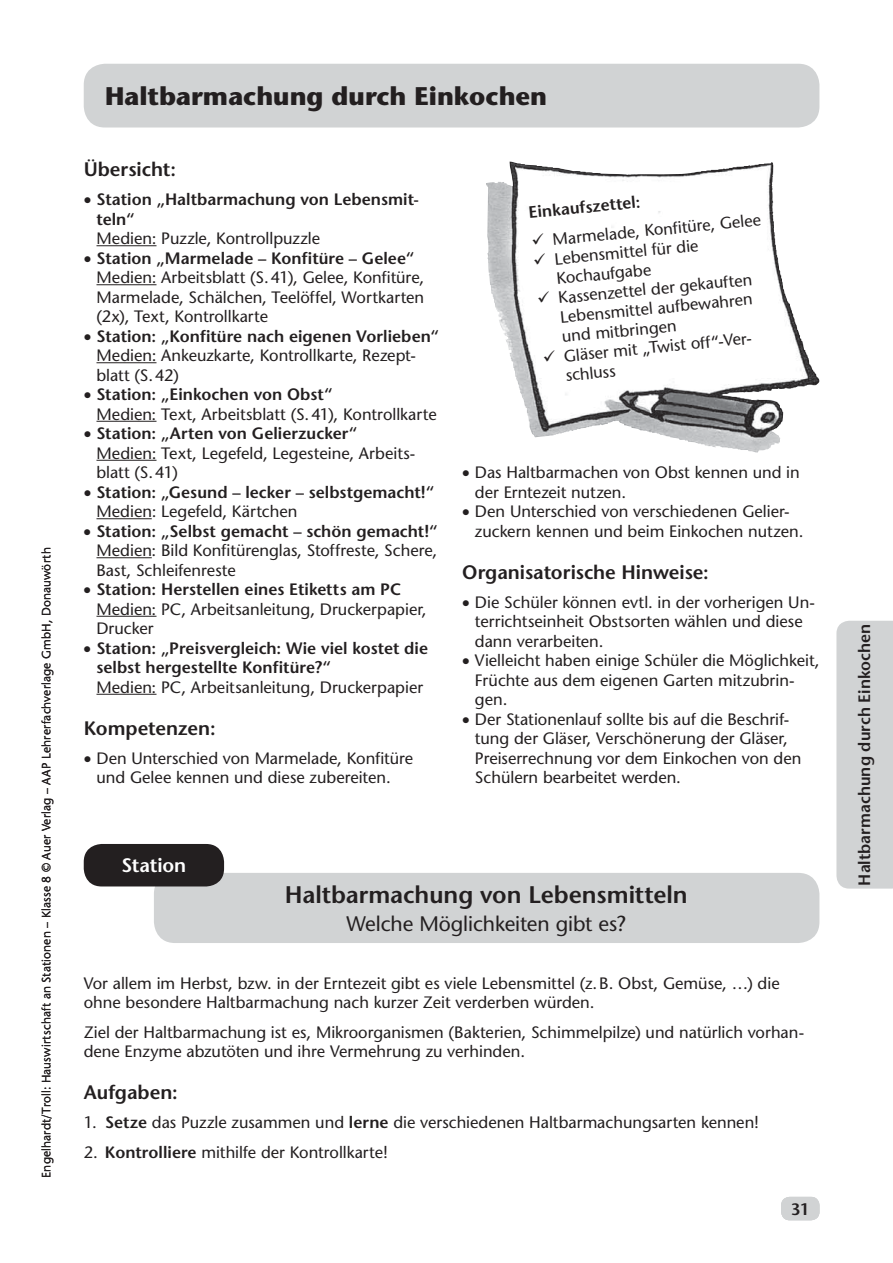
<style>
.page{position:relative;width:893px;height:1263px;background:#fff}
.page>*{position:absolute;margin:0;border:0;box-sizing:border-box;transform-origin:0 0}
.t1{font:700 25.5px "Stone Sans Std";color:#231f20}
.t2{font:600 24px "Stone Sans Std";color:#231f20}
.t3{font:500 21px "Stone Sans Std";letter-spacing:-.01em;color:#231f20}
.t4{font:600 19.5px "Stone Sans Std";letter-spacing:-.005em;color:#231f20}
.t5{font:600 19.5px "Stone Sans Std";color:#fff}
.t6{font:500 16.5px/19.5px "Stone Sans Std";color:#231f20}
.t7{font:600 16.5px/19.5px "Stone Sans Std";color:#231f20}
.t8{font:500 12px "Stone Sans Std";letter-spacing:.01em;color:#231f20}
.s1{font-weight:600}
.s2{font-weight:500}
</style>
<div class="page">
<div style="left:836px;top:621px;width:57px;height:268px;background:#d1d3d4"></div>
<div style="left:781px;top:1197px;width:38px;height:23px;background:#d1d3d4;border-radius:9px"></div>
<hr style="left:96px;top:245px;width:60px;height:1px;background:#231f20">
<hr style="left:96px;top:284px;width:60px;height:1px;background:#231f20">
<hr style="left:96px;top:362px;width:60px;height:1px;background:#231f20">
<hr style="left:96px;top:421px;width:60px;height:1px;background:#231f20">
<hr style="left:96px;top:460px;width:60px;height:1px;background:#231f20">
<hr style="left:96px;top:518px;width:56px;height:1px;background:#231f20">
<hr style="left:96px;top:557px;width:56px;height:1px;background:#231f20">
<hr style="left:96px;top:616px;width:60px;height:1px;background:#231f20">
<hr style="left:96px;top:694px;width:60px;height:1px;background:#231f20">
<div style="left:84px;top:64px;width:735px;height:64px;background:#d1d3d4;border-radius:21px"></div>
<img style="left:486px;top:182px;width:297px;height:271px">
<div style="left:154px;top:873px;width:665px;height:70px;background:#d1d3d4;border-radius:21px"></div>
<div style="left:84px;top:844px;width:140px;height:42px;background:#231f20;border-radius:18px"></div>
<svg style="left:532px;top:233px;width:12px;height:12px"></svg>
<svg style="left:534px;top:253px;width:12px;height:12px"></svg>
<svg style="left:538px;top:292px;width:12px;height:11px"></svg>
<svg style="left:543px;top:350px;width:12px;height:12px"></svg>
<p class="t8" style="left:41px;top:1178px;width:632px;rotate:-90deg">Engelhardt/Troll: Hauswirtschaft an Stationen – Klasse 8 © Auer Verlag – AAP Lehrerfachverlage GmbH, Donauwörth</p>
<h1 class="t1" style="left:105px;top:85px;width:444px">Haltbarmachung durch Einkochen</h1>
<p class="t4" style="left:84px;top:161px;width:94px">Übersicht:</p>
<p class="t7" style="left:96px;top:191px;width:324px;text-indent:-13px">• Station „Haltbarmachung von Lebensmit&shy;teln“</p>
<p class="t6" style="left:96px;top:230px;width:225px">Medien: Puzzle, Kontrollpuzzle</p>
<p class="t6" style="left:96px;top:249px;width:329px;text-indent:-13px">• <span class="s1">Station „Marmelade – Konfitüre – Gelee“ </span>Medien: Arbeitsblatt (S. 41), Gelee, Konfitüre, Marmelade, Schälchen, Teelöffel, Wortkarten (2x), Text, Kontrollkarte</p>
<p class="t6" style="left:96px;top:327px;width:344px;text-indent:-13px">• <span class="s1">Station: „Konfitüre nach eigenen Vorlieben“<br></span>Medien: Ankeuzkarte, Kontrollkarte, Rezept&shy;blatt (S. 42)</p>
<p class="t6" style="left:96px;top:386px;width:342px;text-indent:-13px">• <span class="s1">Station: „Einkochen von Obst“<br></span>Medien: Text, Arbeitsblatt (S. 41), Kontrollkarte</p>
<p class="t6" style="left:96px;top:425px;width:320px;text-indent:-13px">• <span class="s1">Station: „Arten von Gelierzucker“<br></span>Medien: Text, Legefeld, Legesteine, Arbeits&shy;blatt (S. 41)</p>
<p class="t7" style="left:96px;top:483px;width:339px;text-indent:-13px">• Station: „Gesund – lecker – selbstgemacht!“<br><span class="s2">Medien: Legefeld, Kärtchen</span></p>
<p class="t6" style="left:96px;top:522px;width:343px;text-align:justify;text-indent:-13px">• <span class="s1">Station: „Selbst gemacht – schön gemacht!“ </span>Medien: Bild Konfitürenglas, Stoffreste, Schere, Bast, Schleifenreste</p>
<p class="t6" style="left:96px;top:581px;width:332px;text-indent:-13px">• <span class="s1">Station: Herstellen eines Etiketts am PC<br></span>Medien: PC, Arbeitsanleitung, Druckerpapier,<br>Drucker</p>
<p class="t7" style="left:96px;top:639px;width:333px;text-indent:-13px">• Station: „Preisvergleich: Wie viel kostet die selbst hergestellte Konfitüre?“</p>
<p class="t6" style="left:96px;top:678px;width:328px">Medien: PC, Arbeitsanleitung, Druckerpapier</p>
<p class="t4" style="left:84px;top:719px;width:133px">Kompetenzen:</p>
<p class="t6" style="left:84px;top:750px;width:331px;text-align:center">• Den Unterschied von Marmelade, Konfitüre und Gelee kennen und diese zubereiten.</p>
<p class="t7" style="left:528px;top:203px;width:114px;rotate:-5deg">Einkaufszettel:</p>
<p class="t6" style="left:552px;top:230px;width:211px;rotate:-5deg">Marmelade, Konfitüre, Gelee<br>Lebensmittel für die<br>Kochaufgabe<br>Kassenzettel der gekauften<br>Lebensmittel aufbewahren und mitbringen<br>Gläser mit „Twist off“-Ver&shy;schluss</p>
<p class="t6" style="left:475px;top:464px;width:326px;text-indent:-13px">• Das Haltbarmachen von Obst kennen und in der Erntezeit nutzen.</p>
<p class="t6" style="left:475px;top:503px;width:330px;text-indent:-13px">• Den Unterschied von verschiedenen Gelier&shy;zuckern kennen und beim Einkochen nutzen.</p>
<p class="t4" style="left:462px;top:564px;width:248px">Organisatorische Hinweise:</p>
<p class="t6" style="left:475px;top:594px;width:341px;text-indent:-13px">• Die Schüler können evtl. in der vorherigen Un&shy;terrichtseinheit Obstsorten wählen und diese dann verarbeiten.</p>
<p class="t6" style="left:475px;top:652px;width:346px;text-indent:-13px">• Vielleicht haben einige Schüler die Möglichkeit,<br>Früchte aus dem eigenen Garten mitzubrin&shy;gen.</p>
<p class="t6" style="left:475px;top:711px;width:328px;text-indent:-13px">• Der Stationenlauf sollte bis auf die Beschrif&shy;tung der Gläser, Verschönerung der Gläser, Preis errechnung vor dem Einkochen von den Schülern bearbeitet werden.</p>
<p class="t5" style="left:121px;top:857px;width:66px">Station</p>
<h2 class="t2" style="left:285px;top:884px;width:405px">Haltbarmachung von Lebensmitteln</h2>
<p class="t3" style="left:346px;top:915px;width:281px">Welche Möglichkeiten gibt es?</p>
<p class="t6" style="left:84px;top:975px;width:697px">Vor allem im Herbst, bzw. in der Erntezeit gibt es viele Lebensmittel (z. B. Obst, Gemüse, …) die ohne besondere Haltbarmachung nach kurzer Zeit verderben würden.</p>
<p class="t6" style="left:84px;top:1023px;width:722px">Ziel der Haltbarmachung ist es, Mikroorganismen (Bakterien, Schimmelpilze) und natürlich vorhan&shy;dene Enzyme abzutöten und ihre Vermehrung zu verhinden.</p>
<p class="t4" style="left:84px;top:1084px;width:96px">Aufgaben:</p>
<p class="t6" style="left:84px;top:1114px;width:677px">1. <span class="s1">Setze</span> das Puzzle zusammen und <span class="s1">lerne</span> die verschiedenen Haltbarmachungsarten kennen!</p>
<p class="t6" style="left:84px;top:1143px;width:306px">2. <span class="s1">Kontrolliere</span> mithilfe der Kontrollkarte!</p>
<p class="t7" style="left:791px;top:1200px;width:20px">31</p>
<p class="t7" style="left:856px;top:886px;width:263px;rotate:-90deg">Haltbarmachung durch Einkochen</p>
</div>
